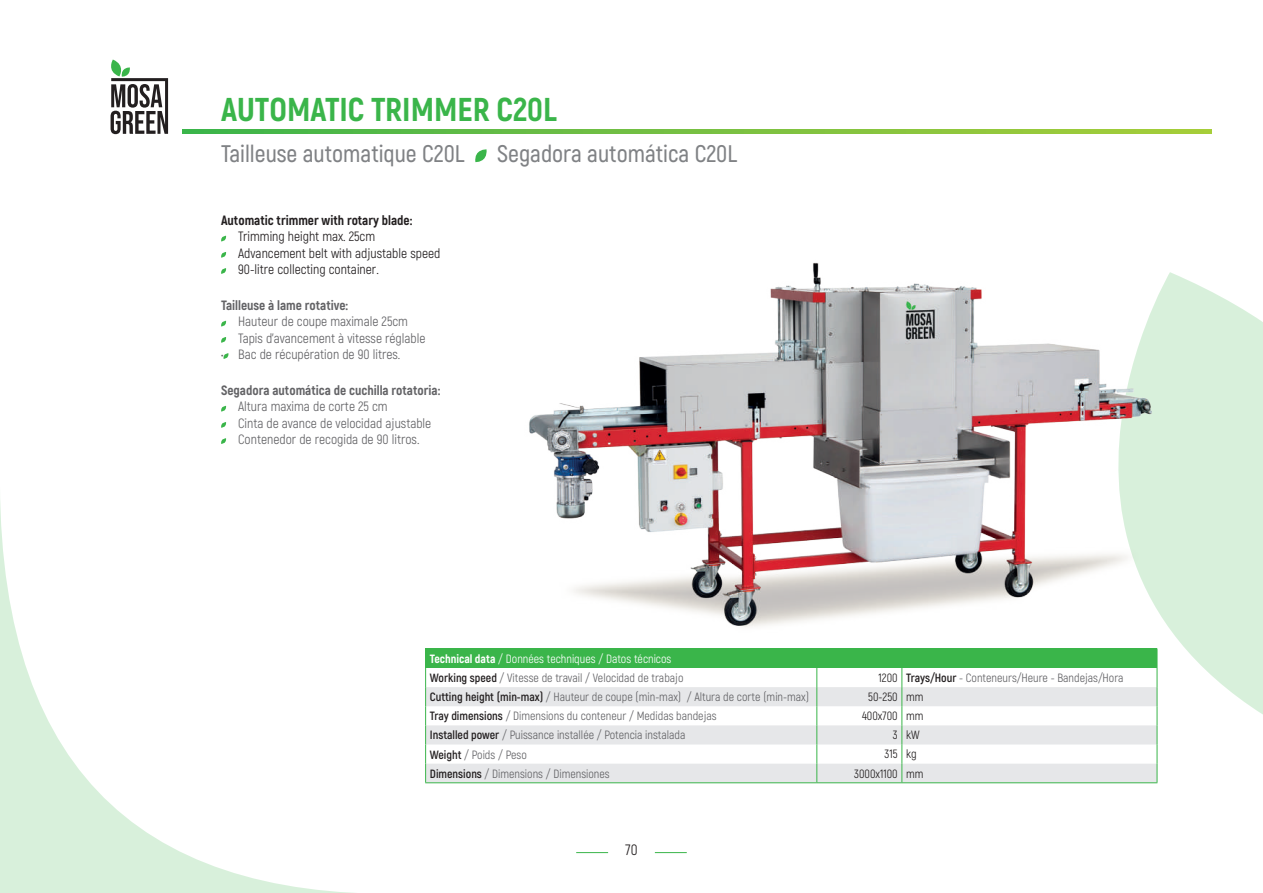
<style>
.page{position:relative;width:1263px;height:893px;background:#fff}
.page>*{position:absolute;margin:0;border:0;box-sizing:border-box;transform-origin:0 0}
.t1{font:800 33px "Akrobat";color:#3ab54a}
.t2{font:600 24px "Akrobat";color:#808285}
.t3{font:15px "Akrobat";color:#231f20}
.t4{font:13.5px/16.2px "Akrobat";color:#636366}
.t5{font:13.5px/16.2px "Akrobat";color:#231f20}
.t6{font:800 13.5px "Akrobat";color:#636366}
.t7{font:800 13.5px "Akrobat";color:#231f20}
.t8{font:12px/18.9px "Akrobat";color:#636366}
.t9{font:12px "Akrobat";color:#231f20}
.s1{font-weight:800;color:#fff}
.s2{color:#fff}
.s3{font-weight:700;color:#231f20}
.s4{color:#231f20}
</style>
<div class="page">
<svg style="left:1156px;top:305px;width:107px;height:409px;fill:#d8f0db"></svg>
<svg style="left:0;top:405px;width:527px;height:488px"></svg>
<svg style="left:110px;top:60px;width:58px;height:74px"></svg>
<svg style="left:183px;top:130px;width:221px;height:4px"></svg>
<hr style="left:576px;top:852px;width:32px;height:1px;background:#3ab54a">
<hr style="left:655px;top:852px;width:32px;height:1px;background:#3ab54a">
<img style="left:404px;top:129px;width:832px;height:541px">
<svg style="left:474px;top:149px;width:14px;height:14px"></svg>
<svg style="left:221px;top:321px;width:6px;height:6px"></svg>
<svg style="left:221px;top:337px;width:6px;height:6px"></svg>
<svg style="left:223px;top:353px;width:6px;height:6px"></svg>
<svg style="left:221px;top:236px;width:6px;height:6px"></svg>
<svg style="left:221px;top:252px;width:6px;height:6px"></svg>
<svg style="left:221px;top:268px;width:6px;height:6px"></svg>
<svg style="left:220px;top:406px;width:7px;height:6px"></svg>
<svg style="left:220px;top:422px;width:7px;height:6px"></svg>
<svg style="left:220px;top:438px;width:7px;height:6px"></svg>
<div style="left:426px;top:649px;width:731px;height:19px;background:#3ab54a"></div>
<svg style="left:426px;top:687px;width:731px;height:95px;fill:#e6e7e9"></svg>
<hr style="left:425px;top:648px;width:392px;height:1px;background:#3ab54a">
<hr style="left:817px;top:648px;width:85px;height:1px;background:#3ab54a">
<hr style="left:902px;top:648px;width:255px;height:1px;background:#3ab54a">
<svg style="left:425px;top:649px;width:1px;height:133px"></svg>
<svg style="left:816px;top:668px;width:1px;height:114px"></svg>
<svg style="left:901px;top:668px;width:1px;height:114px"></svg>
<svg style="left:1157px;top:649px;width:1px;height:133px"></svg>
<hr style="left:425px;top:782px;width:392px;height:1px;background:#3ab54a">
<hr style="left:817px;top:782px;width:85px;height:1px;background:#3ab54a">
<hr style="left:902px;top:782px;width:255px;height:1px;background:#3ab54a">
<h1 class="t1" style="left:221px;top:89px;width:337px">AUTOMATIC TRIMMER C20L</h1>
<h2 class="t2" style="left:221px;top:139px;width:245px">Tailleuse automatique C20L</h2>
<h2 class="t2" style="left:497px;top:139px;width:241px">Segadora automática C20L</h2>
<p class="t7" style="left:221px;top:212px;width:193px">Automatic trimmer with rotary blade:</p>
<p class="t5" style="left:238px;top:229px;width:204px">Trimming height max. 25cm<br>Advancement belt with adjustable speed<br>90-litre collecting container.</p>
<p class="t6" style="left:221px;top:297px;width:129px">Tailleuse à lame rotative:</p>
<p class="t4" style="left:238px;top:314px;width:189px">Hauteur de coupe maximale 25cm<br>Tapis d’avancement à vitesse réglable</p>
<p class="t4" style="left:221px;top:346px;width:181px">• Bac de récupération de 90 litres.</p>
<p class="t6" style="left:221px;top:382px;width:221px">Segadora automática de cuchilla rotatoria:</p>
<p class="t4" style="left:238px;top:399px;width:195px">Altura maxima de corte 25 cm<br>Cinta de avance de velocidad ajustable<br>Contenedor de recogida de 90 litros.</p>
<p class="t8" style="left:430px;top:649px;width:255px"><span class="s1">Technical data</span> <span class="s2">/ Données techniques / Datos técnicos<br></span><span class="s3">Working speed</span> / Vitesse de travail / Velocidad de trabajo</p>
<p class="t8" style="left:878px;top:668px;width:247px"><span class="s4">1200</span> <span class="s3">Trays/Hour</span> - Conteneurs/Heure - Bandejas/Hora</p>
<p class="t8" style="left:430px;top:687px;width:381px"><span class="s3">Cutting height (min-max)</span> / Hauteur de coupe (min-max) / Altura de corte (min-max)</p>
<p class="t9" style="left:868px;top:690px;width:57px">50-250 mm</p>
<p class="t8" style="left:430px;top:707px;width:288px"><span class="s3">Tray dimensions</span> / Dimensions du conteneur / Medidas bandejas</p>
<p class="t9" style="left:862px;top:709px;width:63px">400x700 mm</p>
<p class="t8" style="left:430px;top:726px;width:257px"><span class="s3">Installed power</span> / Puissance installée / Potencia instalada</p>
<p class="t9" style="left:893px;top:728px;width:29px">3 kW</p>
<p class="t8" style="left:430px;top:745px;width:98px"><span class="s3">Weight</span> / Poids / Peso</p>
<p class="t9" style="left:885px;top:747px;width:33px">315 kg</p>
<p class="t8" style="left:430px;top:764px;width:181px"><span class="s3">Dimensions</span> / Dimensions / Dimensiones</p>
<p class="t9" style="left:854px;top:766px;width:71px">3000x1100 mm</p>
<p class="t3" style="left:625px;top:841px;width:14px">70</p>
</div>
